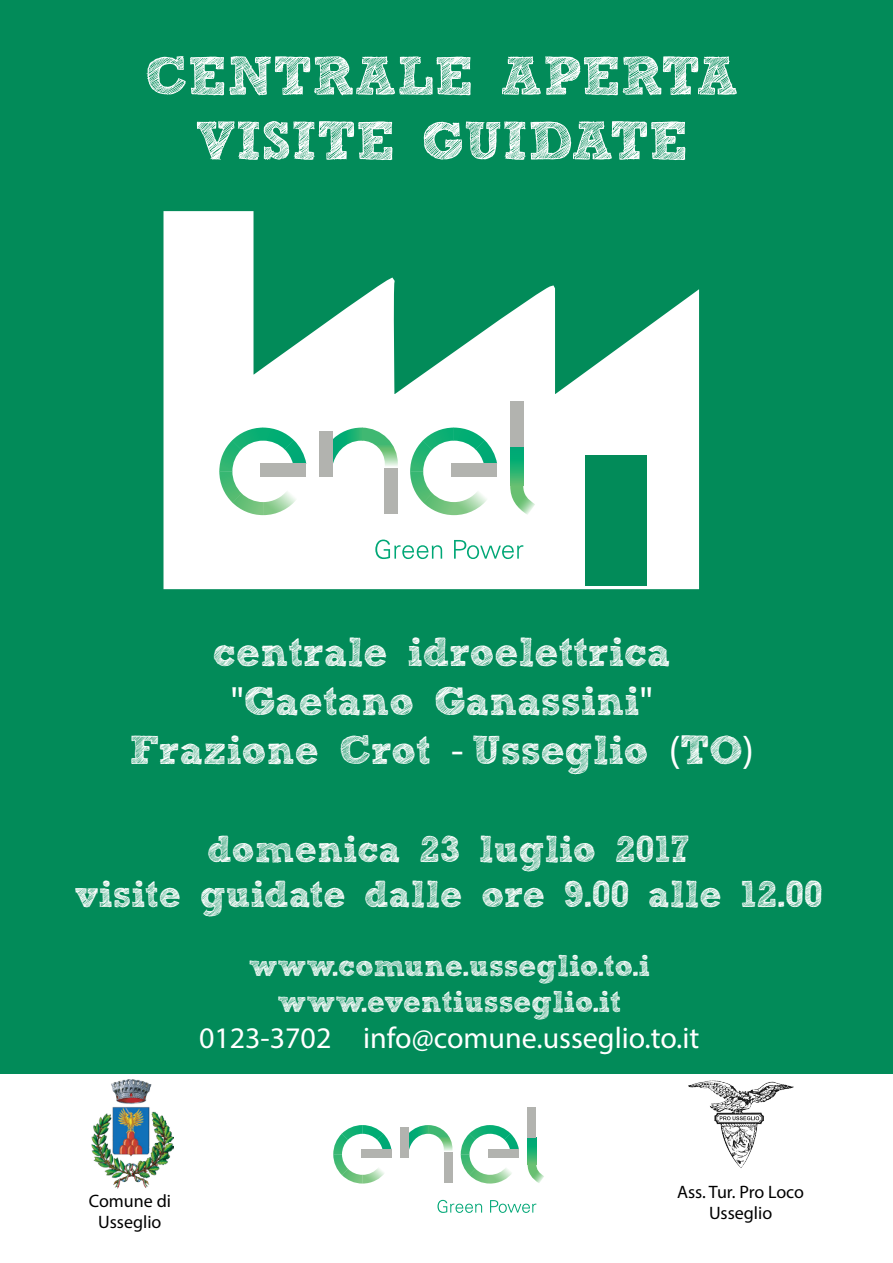
<style>
.page{position:relative;width:893px;height:1263px;background:#fff}
.page>*{position:absolute;margin:0;border:0;box-sizing:border-box;transform-origin:0 0}
.t1{font:700 54px/64.8px "freeversion Sketch Block";color:#fff;text-align:center}
.t2{font:700 40.5px/48.6px "freeversion Sketch Block";color:#fff;text-align:center}
.t3{font:700 37.5px/45px "freeversion Sketch Block";color:#fff;text-align:center}
.t4{font:700 30px/36px "freeversion Sketch Block";color:#fff;text-align:center}
.t5{font:30px "Myriad Pro";color:#fff}
.t6{font:18px/21.6px "Myriad Pro";color:#000;text-align:center}
.s1{font-family:"Myriad Pro";font-weight:400}
</style>
<div class="page">
<div style="left:0;top:0;width:893px;height:1074px;background:#028b59"></div>
<svg style="left:163px;top:211px;width:537px;height:379px"></svg>
<div style="left:585px;top:456px;width:61px;height:130px;background:#028b59"></div>
<svg style="left:510px;top:446px;width:13px;height:40px"></svg>
<svg style="left:510px;top:486px;width:25px;height:29px"></svg>
<svg style="left:332px;top:428px;width:66px;height:41px;background:#b1e2ca"></svg>
<div style="left:319px;top:431px;width:13px;height:46px;background:#b2b3af"></div>
<div style="left:510px;top:401px;width:13px;height:45px;background:#b2b3af"></div>
<div style="left:385px;top:468px;width:13px;height:46px;background:#b2b3af"></div>
<svg style="left:219px;top:428px;width:87px;height:87px;background:#b6e4cd"></svg>
<div style="left:261px;top:464px;width:45px;height:13px;background:#b2b3af"></div>
<svg style="left:410px;top:428px;width:87px;height:87px;background:#b6e4cd"></svg>
<div style="left:451px;top:464px;width:46px;height:13px;background:#b2b3af"></div>
<svg style="left:375px;top:540px;width:67px;height:19px"></svg>
<svg style="left:454px;top:540px;width:69px;height:19px"></svg>
<img style="left:91px;top:1079px;width:83px;height:110px">
<img style="left:688px;top:1080px;width:106px;height:88px">
<svg style="left:528px;top:1137px;width:8px;height:27px"></svg>
<svg style="left:528px;top:1164px;width:16px;height:19px"></svg>
<svg style="left:409px;top:1125px;width:43px;height:26px"></svg>
<div style="left:400px;top:1127px;width:9px;height:31px;background:#b2b3af"></div>
<div style="left:528px;top:1107px;width:8px;height:30px;background:#b2b3af"></div>
<div style="left:444px;top:1152px;width:8px;height:31px;background:#b2b3af"></div>
<svg style="left:333px;top:1125px;width:58px;height:58px"></svg>
<div style="left:361px;top:1149px;width:30px;height:9px;background:#b2b3af"></div>
<svg style="left:461px;top:1125px;width:58px;height:58px"></svg>
<div style="left:488px;top:1149px;width:31px;height:9px;background:#b2b3af"></div>
<svg style="left:437px;top:1200px;width:45px;height:13px"></svg>
<svg style="left:490px;top:1200px;width:46px;height:13px"></svg>
<h1 class="t1" style="left:145px;top:50px;width:595px">CENTRALE APERTA<br>VISITE GUIDATE</h1>
<p class="t2" style="left:129px;top:633px;width:626px">centrale idroelettrica <span class="s1">"</span>Gaetano Ganassini<span class="s1">"<br></span>Frazione Crot <span class="s1">-</span> Usseglio <span class="s1">(</span>TO<span class="s1">)</span></p>
<p class="t3" style="left:74px;top:831px;width:750px">domenica 23 luglio 2017<br>visite guidate dalle ore 9.00 alle 12.00</p>
<p class="t4" style="left:249px;top:951px;width:403px">www.comune.usseglio.to.i www.eventiusseglio.it</p>
<p class="t5" style="left:199px;top:1019px;width:502px">0123-3702 info@comune.usseglio.to.it</p>
<p class="t6" style="left:89px;top:1189px;width:84px">Comune di<br>Usseglio</p>
<p class="t6" style="left:677px;top:1180px;width:128px">Ass. Tur. Pro Loco<br>Usseglio</p>
</div>
